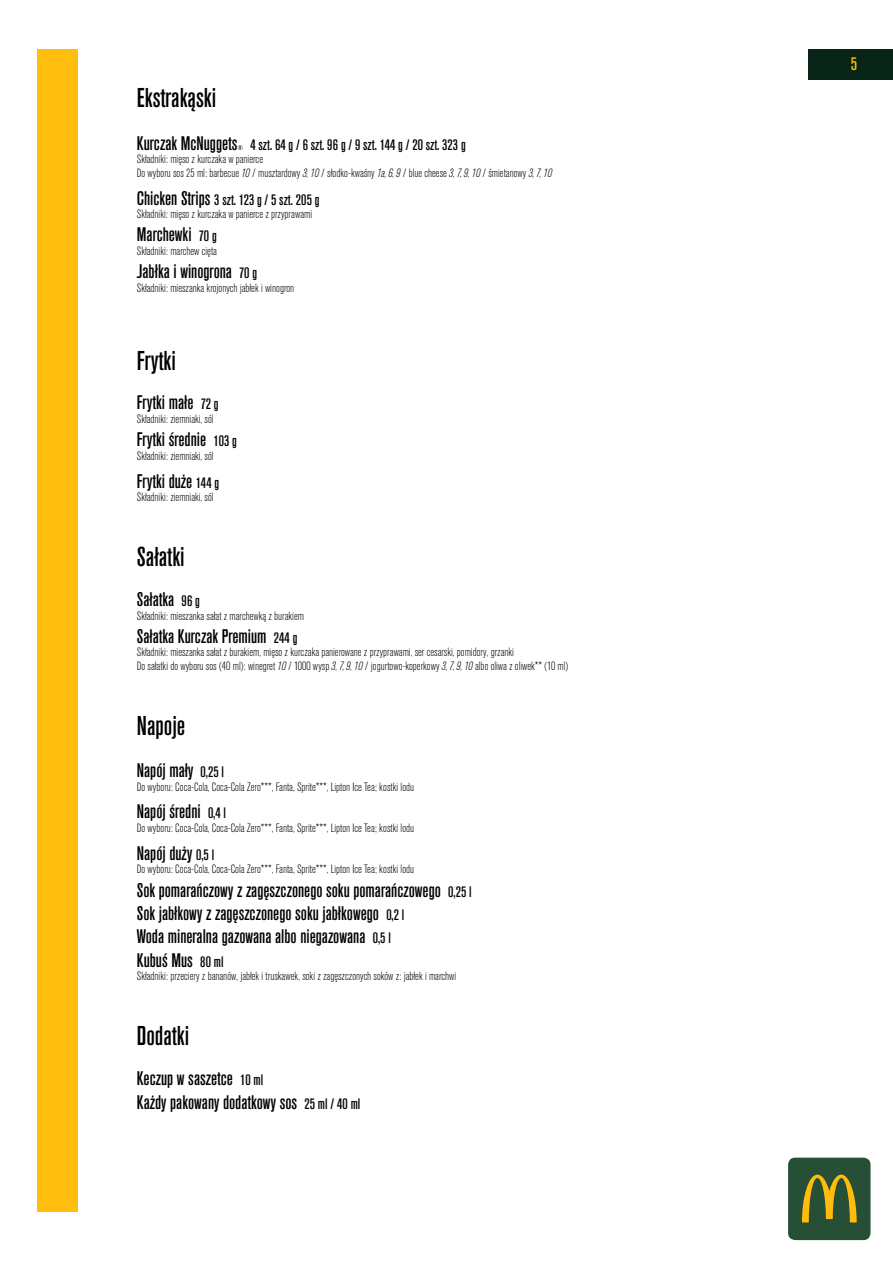
<style>
.page{position:relative;width:893px;height:1263px;background:#fff}
.page>*{position:absolute;margin:0;border:0;box-sizing:border-box;transform-origin:0 0}
.t1{font:500 condensed 27px "Akzidenz Grotesk Pro";color:#000}
.t2{font:500 condensed 19.5px/23.4px "Akzidenz Grotesk Pro";color:#000}
.t3{font:500 condensed 18px "Akzidenz Grotesk Pro";color:#ffbd0d}
.t4{font:500 condensed 15px "Akzidenz Grotesk Pro";color:#000}
.t5{font:300 condensed 12px/13.5px "Akzidenz Grotesk Pro";color:#000}
.t6{font:500 condensed 6.75px "Akzidenz Grotesk Pro";color:#000}
.s1{font-style:italic}
.s2{font-size:19.5px}
.s3{font-size:15px}
</style>
<div class="page">
<div style="left:809px;top:49px;width:84px;height:30px;background:#082417"></div>
<div style="left:788px;top:1157px;width:82px;height:83px;background:#264f36;border-radius:7px"></div>
<svg style="left:802px;top:1174px;width:55px;height:48px"></svg>
<div style="left:38px;top:49px;width:40px;height:1162px;background:#ffbd0d"></div>
<h1 class="t1" style="left:137px;top:80px;width:81px">Ekstrakąski</h1>
<h2 class="t2" style="left:137px;top:131px;width:102px">Kurczak McNuggets</h2>
<p class="t6" style="left:238px;top:143px;width:7px">®</p>
<p class="t4" style="left:250px;top:135px;width:217px">4 szt. 64 g / 6 szt. 96 g / 9 szt. 144 g / 20 szt. 323 g</p>
<p class="t5" style="left:137px;top:152px;width:417px">Składniki: mięso z kurczaka w panierce<br>Do wyboru sos 25 ml: barbecue <span class="s1">10</span> / musztardowy <span class="s1">3, 10</span> / słodko-kwaśny <span class="s1">1a, 6, 9</span> / blue cheese <span class="s1">3, 7, 9, 10</span> / śmietanowy <span class="s1">3, 7, 10</span></p>
<p class="t4" style="left:137px;top:190px;width:184px"><span class="s2">Chicken Strips</span> 3 szt. 123 g / 5 szt. 205 g</p>
<p class="t5" style="left:137px;top:207px;width:177px">Składniki: mięso z kurczaka w panierce z przyprawami</p>
<h2 class="t2" style="left:137px;top:222px;width:81px">Marchewki <span class="s3">70 g</span></h2>
<p class="t5" style="left:137px;top:244px;width:82px">Składniki: marchew cięta</p>
<h2 class="t2" style="left:137px;top:259px;width:122px">Jabłka i winogrona <span class="s3">70 g</span></h2>
<p class="t5" style="left:137px;top:281px;width:159px">Składniki: mieszanka krojonych jabłek i winogron</p>
<h1 class="t1" style="left:137px;top:343px;width:41px">Frytki</h1>
<h2 class="t2" style="left:137px;top:390px;width:83px">Frytki małe <span class="s3">72 g</span></h2>
<p class="t5" style="left:137px;top:412px;width:78px">Składniki: ziemniaki, sól</p>
<h2 class="t2" style="left:137px;top:427px;width:102px">Frytki średnie <span class="s3">103 g</span></h2>
<p class="t5" style="left:137px;top:449px;width:78px">Składniki: ziemniaki, sól</p>
<h2 class="t2" style="left:137px;top:468px;width:84px">Frytki duże <span class="s3">144 g</span></h2>
<p class="t5" style="left:137px;top:490px;width:78px">Składniki: ziemniaki, sól</p>
<h1 class="t1" style="left:137px;top:539px;width:49px">Sałatki</h1>
<h2 class="t2" style="left:137px;top:587px;width:65px">Sałatka <span class="s3">96 g</span></h2>
<p class="t5" style="left:137px;top:608px;width:169px">Składniki: mieszanka sałat z marchewką z burakiem</p>
<h2 class="t2" style="left:137px;top:624px;width:162px">Sałatka Kurczak Premium <span class="s3">244 g</span></h2>
<p class="t5" style="left:137px;top:645px;width:433px">Składniki: mieszanka sałat z burakiem, mięso z kurczaka panierowane z przyprawami, ser cesarski, pomidory, grzanki<br>Do sałatki do wyboru sos (40 ml): winegret <span class="s1">10</span> / 1000 wysp <span class="s1">3, 7, 9, 10</span> / jogurtowo-koperkowy <span class="s1">3, 7, 9, 10</span> albo oliwa z oliwek** (10 ml)</p>
<h1 class="t1" style="left:137px;top:707px;width:50px">Napoje</h1>
<h2 class="t2" style="left:137px;top:758px;width:89px">Napój mały <span class="s3">0,25 l</span></h2>
<p class="t5" style="left:137px;top:779px;width:279px">Do wyboru: Coca-Cola, Coca-Cola Zero***, Fanta, Sprite***, Lipton Ice Tea; kostki lodu</p>
<h2 class="t2" style="left:137px;top:799px;width:91px">Napój średni <span class="s3">0,4 l</span></h2>
<p class="t5" style="left:137px;top:821px;width:279px">Do wyboru: Coca-Cola, Coca-Cola Zero***, Fanta, Sprite***, Lipton Ice Tea; kostki lodu</p>
<h2 class="t2" style="left:137px;top:840px;width:79px">Napój duży <span class="s3">0,5 l</span></h2>
<p class="t5" style="left:137px;top:862px;width:279px">Do wyboru: Coca-Cola, Coca-Cola Zero***, Fanta, Sprite***, Lipton Ice Tea; kostki lodu</p>
<h2 class="t2" style="left:137px;top:877px;width:336px">Sok pomarańczowy z zagęszczonego soku pomarańczowego <span class="s3">0,25 l </span>Sok jabłkowy z zagęszczonego soku jabłkowego <span class="s3">0,2 l<br></span>Woda mineralna gazowana albo niegazowana <span class="s3">0,5 l<br></span>Kubuś Mus <span class="s3">80 ml</span></h2>
<p class="t5" style="left:137px;top:969px;width:321px">Składniki: przeciery z bananów, jabłek i truskawek, soki z zagęszczonych soków z: jabłek i marchwi</p>
<h1 class="t1" style="left:137px;top:1018px;width:54px">Dodatki</h1>
<h2 class="t2" style="left:137px;top:1066px;width:225px">Keczup w saszetce <span class="s3">10 ml<br></span>Każdy pakowany dodatkowy sos <span class="s3">25 ml / 40 ml</span></h2>
<h3 class="t3" style="left:851px;top:52px;width:8px">5</h3>
</div>
